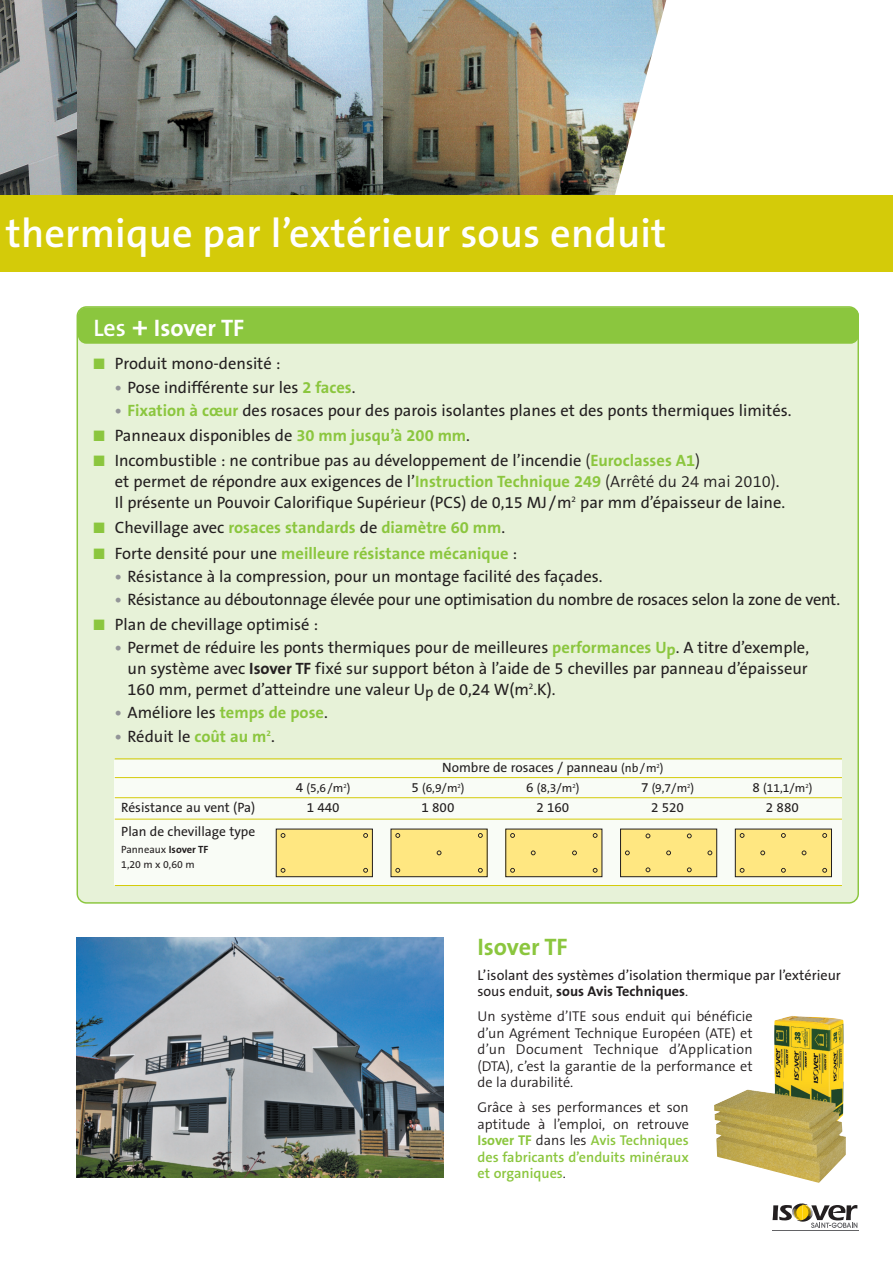
<style>
.page{position:relative;width:893px;height:1263px;background:#fff}
.page>*{position:absolute;margin:0;border:0;box-sizing:border-box;transform-origin:0 0}
.t1{font:600 40.5px "The Sans B6";letter-spacing:.005em;color:#fff}
.t2{font:700 24px "The Sans B7";letter-spacing:-.005em;color:#fff}
.t3{font:700 24px "The Sans B7";letter-spacing:-.005em;color:#8bc63e}
.t4{font:16.5px/21px "The Sans B5 Plain";color:#231f20}
.t5{font:700 16.5px "The Sans B7";color:#8bc63e}
.t6{font:300 14.25px/16.5px "The Sans B4";color:#231f20;text-align:justify}
.t7{font:600 14.25px/16.5px "The Sans B6";color:#8bc63e;text-align:justify}
.t8{font:14.25px "The Sans B5 Plain";color:#231f20}
.t9{font:700 14.25px "The Sans B7";color:#231f20}
.t10{font:13.5px "The Sans B5 Plain";color:#231f20}
.t11{font:12px "The Sans B5 Plain";color:#231f20}
.t12{font:10.5px/15px "The Sans B5 Plain";color:#231f20}
.s1{font-family:"The Sans B6";font-weight:600}
.s2{font-family:"The Sans B6";font-weight:600;font-size:30px}
.s3{color:#8bc63e}
.s4{font-family:"The Sans B7";font-weight:700;color:#939598}
.s5{font-family:"The Sans B7";font-weight:700;color:#8bc63e}
.s6{font-family:"The Sans B4";font-weight:300}
.s7{font-family:"The Sans B5 Plain";font-weight:400;color:#231f20}
.s8{font-family:"The Sans B7";font-weight:700}
.s9{font-size:12px}
.s10{font-size:13.5px}
.s11{font-family:"The Sans B5 Plain";font-weight:400}
.s12{font-family:"The Sans B4";font-weight:300;color:#231f20}
</style>
<div class="page">
<div style="left:77px;top:306px;width:782px;height:598px;background:#e7f2d8"></div>
<div style="left:115px;top:760px;width:727px;height:125px;background:#f9fcf6"></div>
<img style="left:383px;top:0;width:284px;height:196px">
<img style="left:77px;top:0;width:306px;height:196px">
<img style="left:77px;top:938px;width:366px;height:240px">
<img style="left:0;top:0;width:77px;height:196px">
<div style="left:0;top:196px;width:893px;height:76px;background:#d4cb09"></div>
<hr style="left:772px;top:1230px;width:87px;height:1px;background:#636366">
<svg style="left:772px;top:1203px;width:85px;height:25px"></svg>
<img style="left:714px;top:1016px;width:132px;height:167px">
<hr style="left:115px;top:758px;width:727px;height:1px;background:#d4cb09">
<hr style="left:115px;top:777px;width:727px;height:1px;background:#d4cb09">
<hr style="left:115px;top:797px;width:727px;height:1px;background:#d4cb09">
<hr style="left:115px;top:819px;width:727px;height:1px;background:#d4cb09">
<hr style="left:115px;top:885px;width:727px;height:1px;background:#d4cb09">
<div style="left:735px;top:829px;width:96px;height:48px;background:#ffe781"></div>
<div style="left:735px;top:829px;width:97px;height:48px;border:1px solid #231f20"></div>
<svg style="left:822px;top:833px;width:5px;height:5px"></svg>
<svg style="left:822px;top:868px;width:5px;height:5px"></svg>
<svg style="left:740px;top:833px;width:4px;height:5px"></svg>
<svg style="left:740px;top:868px;width:4px;height:5px"></svg>
<svg style="left:781px;top:833px;width:5px;height:5px"></svg>
<svg style="left:781px;top:868px;width:5px;height:5px"></svg>
<svg style="left:802px;top:850px;width:4px;height:5px"></svg>
<svg style="left:760px;top:850px;width:5px;height:5px"></svg>
<div style="left:620px;top:829px;width:97px;height:48px;background:#ffe781"></div>
<div style="left:620px;top:829px;width:97px;height:48px;border:1px solid #231f20"></div>
<svg style="left:707px;top:850px;width:5px;height:5px"></svg>
<svg style="left:625px;top:850px;width:5px;height:5px"></svg>
<svg style="left:666px;top:850px;width:5px;height:5px"></svg>
<svg style="left:687px;top:867px;width:5px;height:5px"></svg>
<svg style="left:646px;top:867px;width:4px;height:5px"></svg>
<svg style="left:687px;top:833px;width:5px;height:5px"></svg>
<svg style="left:646px;top:833px;width:4px;height:5px"></svg>
<div style="left:506px;top:829px;width:96px;height:48px;background:#ffe781"></div>
<div style="left:505px;top:829px;width:97px;height:48px;border:1px solid #231f20"></div>
<svg style="left:593px;top:833px;width:5px;height:5px"></svg>
<svg style="left:593px;top:868px;width:5px;height:5px"></svg>
<svg style="left:510px;top:833px;width:5px;height:5px"></svg>
<svg style="left:510px;top:868px;width:5px;height:5px"></svg>
<svg style="left:572px;top:850px;width:5px;height:5px"></svg>
<svg style="left:531px;top:850px;width:5px;height:5px"></svg>
<div style="left:391px;top:829px;width:96px;height:48px;background:#ffe781"></div>
<div style="left:391px;top:829px;width:97px;height:48px;border:1px solid #231f20"></div>
<svg style="left:478px;top:833px;width:5px;height:5px"></svg>
<svg style="left:478px;top:868px;width:5px;height:5px"></svg>
<svg style="left:395px;top:833px;width:5px;height:5px"></svg>
<svg style="left:395px;top:868px;width:5px;height:5px"></svg>
<svg style="left:437px;top:850px;width:4px;height:5px"></svg>
<div style="left:276px;top:829px;width:96px;height:48px;background:#ffe781"></div>
<div style="left:276px;top:829px;width:97px;height:48px;border:1px solid #231f20"></div>
<svg style="left:363px;top:833px;width:5px;height:5px"></svg>
<svg style="left:363px;top:868px;width:5px;height:5px"></svg>
<svg style="left:281px;top:833px;width:4px;height:5px"></svg>
<svg style="left:281px;top:868px;width:4px;height:5px"></svg>
<div style="left:78px;top:307px;width:781px;height:37px;background:#8bc63e;border-radius:9px"></div>
<h1 class="t1" style="left:6px;top:212px;width:662px">thermique par l’extérieur sous enduit</h1>
<h2 class="t2" style="left:94px;top:315px;width:152px"><span class="s1">Les</span> <span class="s2">+</span> Isover TF</h2>
<p class="t4" style="left:94px;top:354px;width:188px"><span class="s3">■</span> Produit mono-densité :</p>
<p class="t4" style="left:115px;top:377px;width:242px"><span class="s4">•</span> Pose indifférente sur les <span class="s5">2 faces</span>.</p>
<p class="t4" style="left:115px;top:400px;width:678px"><span class="s4">•</span> <span class="s5">Fixation à cœur</span> des rosaces pour des parois isolantes planes et des ponts thermiques limités.</p>
<p class="t4" style="left:94px;top:425px;width:378px"><span class="s3">■</span> Panneaux disponibles de <span class="s5">30 mm jusqu’à 200 mm</span>.</p>
<p class="t4" style="left:115px;top:451px;width:672px;text-indent:-21px"><span class="s3">■</span> Incombustible : ne contribue pas au développement de l’incendie <span class="s6">(</span><span class="s5">Euroclasses A1</span><span class="s6">)<br></span>et permet de répondre aux exigences de l’<span class="s5">Instruction Technique 249</span> <span class="s6">(Arrêté du 24 mai 2010)</span>.<br>Il présente un Pouvoir Calorifique Supérieur (PCS) de 0,15 MJ/m<sup>2</sup> par mm d’épaisseur de laine.</p>
<p class="t5" style="left:94px;top:519px;width:413px">■ <span class="s7">Chevillage avec</span> rosaces standards <span class="s7">de</span> diamètre 60 mm<span class="s7">.</span></p>
<p class="t5" style="left:94px;top:544px;width:425px">■ <span class="s7">Forte densité pour une</span> meilleure résistance mécanique <span class="s7">:</span></p>
<p class="t4" style="left:115px;top:566px;width:489px"><span class="s4">•</span> Résistance à la compression, pour un montage facilité des façades.</p>
<p class="t4" style="left:115px;top:589px;width:727px"><span class="s4">•</span> Résistance au déboutonnage élevée pour une optimisation du nombre de rosaces selon la zone de vent.</p>
<p class="t4" style="left:94px;top:615px;width:226px"><span class="s3">■</span> Plan de chevillage optimisé :</p>
<p class="t4" style="left:128px;top:638px;width:683px;text-align:justify;text-indent:-13px"><span class="s4">•</span> Permet de réduire les ponts thermiques pour de meilleures <span class="s5">performances Up</span>. A titre d’exemple, un système avec <span class="s8">Isover TF</span> fixé sur support béton à l’aide de 5 chevilles par panneau d’épaisseur 160 mm, permet d’atteindre une valeur U<sub>p</sub> de 0,24 W(m<sup>2</sup>.K).</p>
<p class="t4" style="left:115px;top:703px;width:215px"><span class="s4">•</span> Améliore les <span class="s5">temps de pose</span>.</p>
<p class="t4" style="left:115px;top:726px;width:162px"><span class="s4">•</span> Réduit le <span class="s5">coût au m</span><sup>2</sup>.</p>
<p class="t10" style="left:442px;top:760px;width:223px">Nombre de rosaces / panneau <span class="s9">(nb/m</span><sup>2</sup><span class="s9">)</span></p>
<p class="t11" style="left:296px;top:782px;width:56px"><span class="s10">4</span> (5,6/m<sup>2</sup>)</p>
<p class="t11" style="left:411px;top:782px;width:55px"><span class="s10">5</span> (6,9/m<sup>2</sup>)</p>
<p class="t11" style="left:526px;top:782px;width:55px"><span class="s10">6</span> (8,3/m<sup>2</sup>)</p>
<p class="t11" style="left:641px;top:782px;width:55px"><span class="s10">7</span> (9,7/m<sup>2</sup>)</p>
<p class="t11" style="left:752px;top:782px;width:61px"><span class="s10">8</span> (11,1/m<sup>2</sup>)</p>
<p class="t10" style="left:121px;top:801px;width:135px">Résistance au vent (Pa)</p>
<p class="t10" style="left:307px;top:801px;width:34px">1 440</p>
<p class="t10" style="left:421px;top:801px;width:34px">1 800</p>
<p class="t10" style="left:536px;top:801px;width:34px">2 160</p>
<p class="t10" style="left:651px;top:801px;width:34px">2 520</p>
<p class="t10" style="left:766px;top:801px;width:34px">2 880</p>
<p class="t10" style="left:121px;top:824px;width:135px">Plan de chevillage type</p>
<p class="t12" style="left:121px;top:842px;width:89px">Panneaux <span class="s8">Isover TF<br></span>1,20 m x 0,60 m</p>
<h2 class="t3" style="left:477px;top:934px;width:92px">Isover TF</h2>
<p class="t8" style="left:477px;top:967px;width:365px">L’isolant des systèmes d’isolation thermique par l’extérieur</p>
<p class="t9" style="left:477px;top:984px;width:212px"><span class="s11">sous enduit,</span> sous Avis Techniques<span class="s6">.</span></p>
<p class="t6" style="left:477px;top:1008px;width:277px">Un système d’ITE sous enduit qui bénéficie d’un Agrément Technique Européen (ATE) et d’un Document Technique d’Application (DTA), c’est la garantie de la performance et de la durabilité.</p>
<p class="t6" style="left:477px;top:1099px;width:213px">Grâce à ses performances et son aptitude à l’emploi, on retrouve</p>
<p class="t7" style="left:477px;top:1132px;width:213px"><span class="s8">Isover TF</span> <span class="s12">dans les</span> Avis Techniques des fabricants d’enduits minéraux et organiques<span class="s12">.</span></p>
</div>
